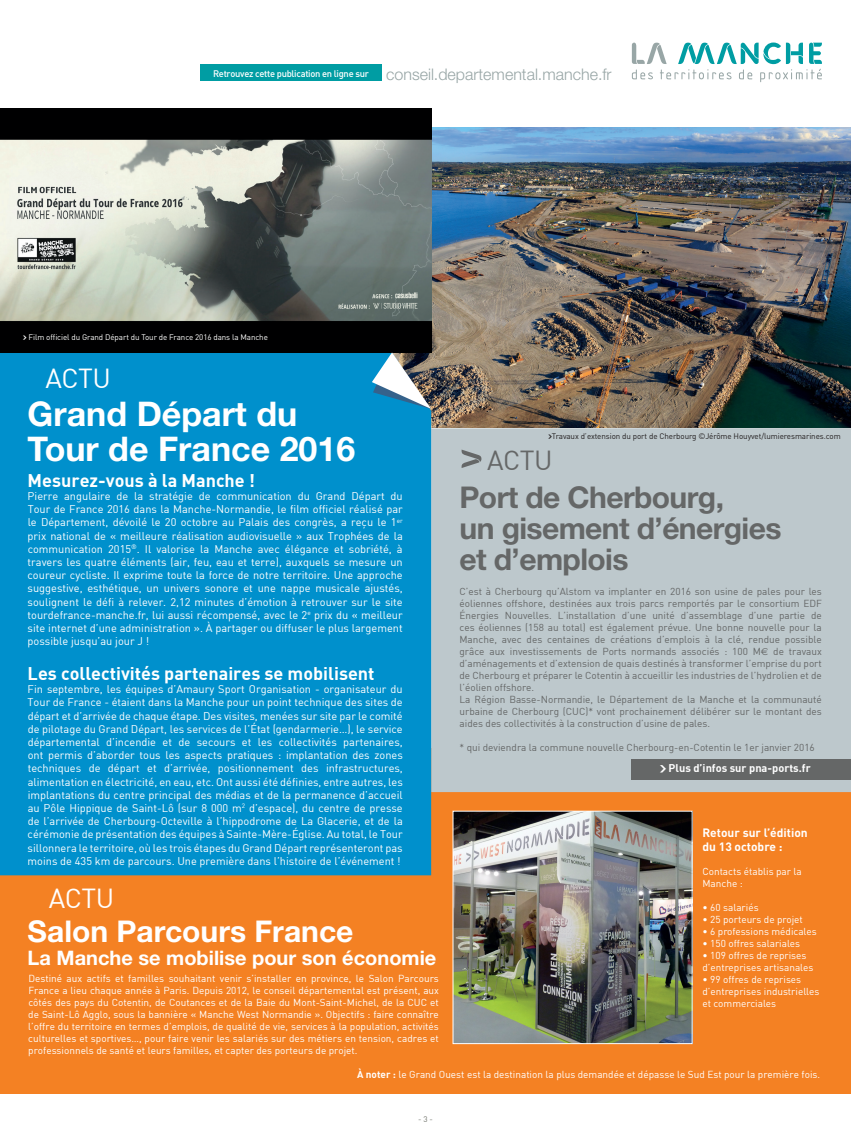
<style>
.page{position:relative;width:851px;height:1134px;background:#fff}
.page>*{position:absolute;margin:0;border:0;box-sizing:border-box;transform-origin:0 0}
.t1{font:700 34px/35px "Helvetica Neue";color:#fff}
.t2{font:700 30px/31px "Helvetica Neue";letter-spacing:-.02em;color:#656767}
.t3{font:700 30px "Helvetica Neue";color:#fff}
.t4{font:27px "DIN";letter-spacing:-.02em;color:#fff}
.t5{font:27px "DIN";color:#656767}
.t6{font:700 20px "Helvetica Neue";color:#fff}
.t7{font:18px "DIN Bold";color:#fff}
.t8{font:300 16px "Helvetica Neue";color:#98a6a6}
.t9{font:700 12px/14.4px "DIN";color:#fff}
.t10{font:11px/13.2px "DIN";color:#fff;text-align:justify}
.t11{font:11px "DIN Bold";color:#fff}
.t12{font:10px/12px "DIN";color:#656767}
.t13{font:10px/12px "DIN";color:#fff;text-align:justify}
.t14{font:10px/12px "DIN";color:#fff}
.t15{font:9.4px "DIN Medium Alternate";letter-spacing:-.03em;color:#fff}
.t16{font:8px "DIN";letter-spacing:-.01em;color:#231f20}
.t17{font:8px "DIN";letter-spacing:-.01em;color:#fff}
.t18{font:8px "DIN";color:#71746c}
.s1{font-family:"Creative Arrows LT Two"}
.s2{font-family:"Euro Sans"}
.s3{font-family:"Creative Arrows LT Two";font-size:14px}
.s4{font-family:"DIN Bold"}
</style>
<div class="page">
<div style="left:0;top:748px;width:850px;height:345px;background:#f48123"></div>
<img style="left:431px;top:128px;width:419px;height:300px">
<div style="left:431px;top:428px;width:419px;height:364px;background:#bdc8cc"></div>
<div style="left:0;top:352px;width:431px;height:523px;background:#0090cc"></div>
<img style="left:0;top:108px;width:431px;height:244px">
<svg style="left:631px;top:43px;width:190px;height:39px"></svg>
<svg style="left:461px;top:450px;width:20px;height:18px"></svg>
<svg style="left:372px;top:352px;width:59px;height:57px"></svg>
<div style="left:631px;top:760px;width:219px;height:20px;background:#656767"></div>
<div style="left:200px;top:65px;width:182px;height:16px;background:#009da3"></div>
<img style="left:454px;top:813px;width:236px;height:229px">
<div style="left:452px;top:811px;width:240px;height:233px;border:1px solid #fff"></div>
<p class="t15" style="left:213px;top:67px;width:157px">Retrouvez cette publication en ligne sur</p>
<h3 class="t8" style="left:386px;top:65px;width:227px">conseil.departemental.manche.fr</h3>
<p class="t17" style="left:23px;top:332px;width:246px"><span class="s1">)</span> Film officiel du Grand Départ du Tour de France 2016 dans la Manche</p>
<h3 class="t4" style="left:45px;top:361px;width:67px">ACTU</h3>
<h1 class="t1" style="left:28px;top:396px;width:329px">Grand Départ du<br>Tour de France 2016</h1>
<p class="t16" style="left:548px;top:431px;width:294px"><span class="s1">)</span>Travaux d’extension du port de Cherbourg ©Jérôme Houyvet/lumieresmarines.com</p>
<h3 class="t5" style="left:487px;top:443px;width:67px">ACTU</h3>
<h3 class="t7" style="left:28px;top:468px;width:229px">Mesurez-vous à la Manche !</h3>
<p class="t10" style="left:28px;top:489px;width:376px">Pierre angulaire de la stratégie de communication du Grand Départ du Tour de France 2016 dans la Manche-Normandie, le film officiel réalisé par le Département, dévoilé le 20 octobre au Palais des congrès, a reçu le 1<sup>er </sup>prix national de « meilleure réalisation audiovisuelle » aux Trophées de la communication 2015<sup>®</sup>. Il valorise la Manche avec élégance et sobriété, à travers les quatre éléments (air, feu, eau et terre), auxquels se mesure un coureur cycliste. Il exprime toute la force de notre territoire. Une approche suggestive, esthétique, un univers sonore et une nappe musicale ajustés, soulignent le défi à relever. 2,12 minutes d’émotion à retrouver sur le site tourdefrance-manche.fr, lui aussi récompensé, avec le 2<sup>e</sup> prix du « meilleur site internet d’une administration ». à partager ou diffuser le plus largement possible jusqu’au jour J !</p>
<h3 class="t7" style="left:28px;top:662px;width:348px">Les collectivités partenaires se mobilisent</h3>
<p class="t10" style="left:28px;top:682px;width:377px">Fin septembre, les équipes d’Amaury Sport Organisation - organisateur du Tour de France - étaient dans la Manche pour un point technique des sites de départ et d’arrivée de chaque étape. Des visites, menées sur site par le comité de pilotage du Grand Départ, les services de l’État (gendarmerie…), le service départemental d’incendie et de secours et les collectivités partenaires, ont permis d’aborder tous les aspects pratiques : implantation des zones techniques de départ et d’arrivée, positionnement des infrastructures, alimentation en électricité, en eau, etc. Ont aussi été définies, entre autres, les implantations du centre principal des médias et de la permanence d’accueil au Pôle Hippique de Saint-Lô (sur 8 000 m<sup>2</sup> d’espace), du centre de presse de l’arrivée de Cherbourg-Octeville à l’hippodrome de La Glacerie, et de la cérémonie de présentation des équipes à Sainte-Mère-Église. Au total, le Tour sillonnera le territoire, où les trois étapes du Grand Départ représenteront pas moins de 435 km de parcours. Une première dans l’histoire de l’événement !</p>
<h3 class="t4" style="left:49px;top:882px;width:67px">ACTU</h3>
<h2 class="t3" style="left:28px;top:913px;width:327px">Salon Parcours France</h2>
<h3 class="t6" style="left:28px;top:945px;width:410px">La Manche se mobilise pour son économie</h3>
<p class="t13" style="left:28px;top:972px;width:412px">Destiné aux actifs et familles souhaitant venir s’installer en province, le Salon Parcours France a lieu chaque année à Paris. Depuis 2012, le conseil départemental est présent, aux côtés des pays du Cotentin, de Coutances et de la Baie du Mont-Saint-Michel, de la CUC et de Saint-Lô Agglo, sous la bannière « Manche West Normandie ». Objectifs : faire connaître l’offre du territoire en termes d’emplois, de qualité de vie, services à la population, activités culturelles et sportives…, pour faire venir les salariés sur des métiers en tension, cadres et professionnels de santé et leurs familles, et capter des porteurs de projet.</p>
<h2 class="t2" style="left:459px;top:481px;width:323px">Port de Cherbourg,<br>un gisement d’énergies et d’emplois</h2>
<p class="t12" style="left:459px;top:585px;width:364px">C’est à Cherbourg qu’Alstom va implanter en 2016 son usine de pales pour les éoliennes offshore, destinées aux trois parcs remportés par le consortium EDF Énergies Nouvelles. L’installation d’une unité d’assemblage d’une partie de ces éoliennes (158 au total) est également prévue. Une bonne nouvelle pour la Manche, avec des centaines de créations d’emplois à la clé, rendue possible grâce aux investissements de Ports normands associés : 100 M<span class="s2">e</span> de travaux d’aménagements et d’extension de quais destinés à transformer l’emprise du port de Cherbourg et préparer le Cotentin à accueillir les industries de l’hydrolien et de l’éolien offshore.<br>La Région Basse-Normandie, le Département de la Manche et la communauté urbaine de Cherbourg (CUC)* vont prochainement délibérer sur le montant des aides des collectivités à la construction d’usine de pales.</p>
<p class="t12" style="left:459px;top:741px;width:357px">* qui deviendra la commune nouvelle Cherbourg-en-Cotentin le 1er janvier 2016</p>
<p class="t11" style="left:660px;top:761px;width:152px"><span class="s3">)</span> Plus d’infos sur pna-ports.fr</p>
<p class="t9" style="left:702px;top:825px;width:107px">Retour sur l’édition du 13 octobre :</p>
<p class="t14" style="left:702px;top:866px;width:101px">Contacts établis par la<br>Manche :</p>
<p class="t14" style="left:702px;top:902px;width:58px">• 60 salariés</p>
<p class="t14" style="left:702px;top:914px;width:102px">• 25 porteurs de projet</p>
<p class="t14" style="left:702px;top:926px;width:116px">• 6 professions médicales</p>
<p class="t14" style="left:702px;top:938px;width:99px">• 150 offres salariales</p>
<p class="t14" style="left:702px;top:950px;width:112px">• 109 offres de reprises d’entreprises artisanales</p>
<p class="t14" style="left:702px;top:974px;width:118px">• 99 offres de reprises d’entreprises industrielles et commerciales</p>
<p class="t13" style="left:357px;top:1068px;width:464px"><span class="s4">À noter :</span> le Grand Ouest est la destination la plus demandée et dépasse le Sud Est pour la première fois.</p>
<p class="t18" style="left:418px;top:1114px;width:16px">-3-</p>
</div>
